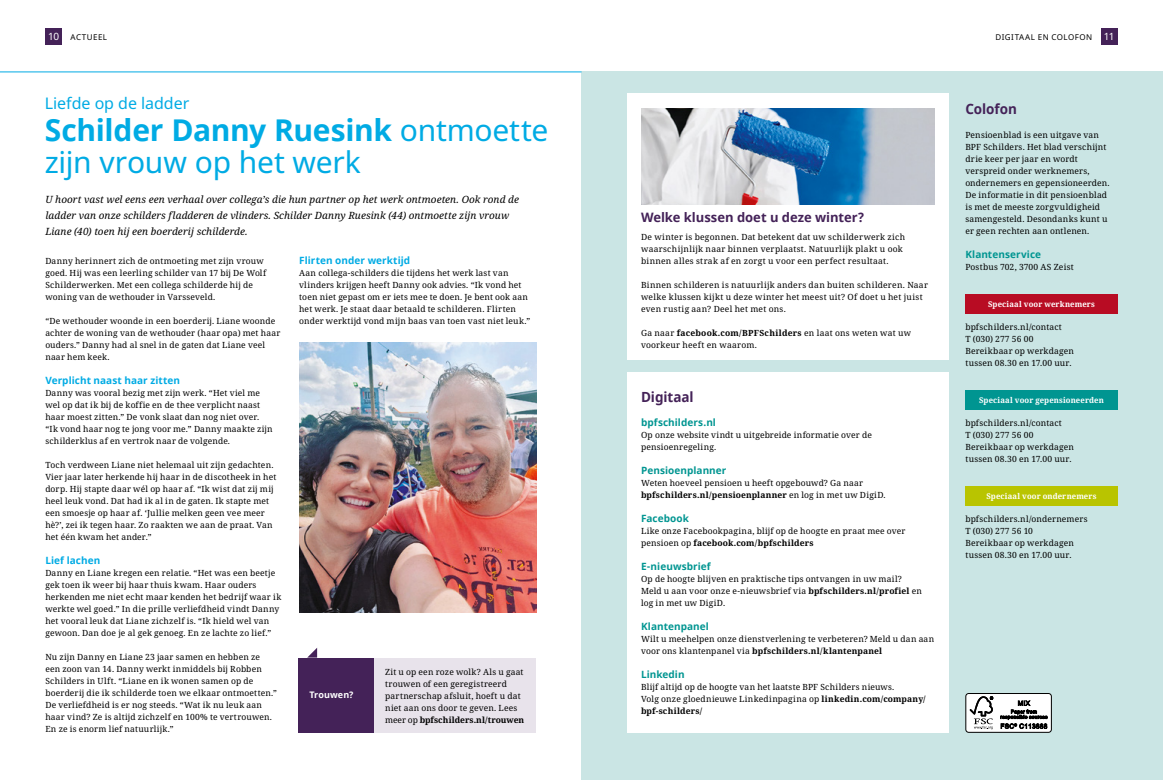
<style>
.page{position:relative;width:1163px;height:780px;background:#fff}
.page>*{position:absolute;margin:0;border:0;box-sizing:border-box;transform-origin:0 0}
.t1{font:30px/32px "Noto Sans";letter-spacing:-.01em;color:#00abe4}
.t2{font:16px "Noto Sans";letter-spacing:-.005em;color:#00abe4}
.t3{font:700 14px "Noto Sans";letter-spacing:-.005em;color:#442258;scale:.96 1}
.t4{font:700 13px "Noto Sans";letter-spacing:-.005em;color:#442258}
.t5{font:italic 10px/16px "Noto Serif";letter-spacing:.01em;color:#000}
.t6{font:700 10px "Noto Sans";letter-spacing:.005em;color:#009591}
.t7{font:700 10px "Noto Sans";letter-spacing:.005em;color:#00abe4}
.t8{font:700 9px "Noto Sans";letter-spacing:.01em;color:#fff}
.t9{font:8.5px/12px "Noto Serif";letter-spacing:.02em;color:#000}
.t10{font:700 8px "Noto Serif";letter-spacing:.02em;color:#fff;scale:.96 1}
.t11{font:8px "Noto Sans";letter-spacing:.06em;color:#000}
.s1{font-size:10px;color:#fff}
.s2{font-weight:700}
</style>
<div class="page">
<div style="left:581px;top:72px;width:581px;height:708px;background:#cae5e4"></div>
<hr style="left:0;top:72px;width:581px;height:1px;background:#00abe4">
<div style="left:965px;top:294px;width:152px;height:20px;background:#b80c23"></div>
<div style="left:965px;top:390px;width:152px;height:20px;background:#009591"></div>
<div style="left:965px;top:486px;width:152px;height:20px;background:#b9c400"></div>
<div style="left:626px;top:94px;width:322px;height:266px;background:#fff"></div>
<div style="left:626px;top:372px;width:322px;height:360px;background:#fff"></div>
<div style="left:965px;top:693px;width:86px;height:39px;background:#fff;border-radius:3px"></div>
<div style="left:965px;top:693px;width:86px;height:39px;border:1px solid #000;border-radius:3px"></div>
<svg style="left:969px;top:696px;width:23px;height:33px"></svg>
<svg style="left:1000px;top:700px;width:47px;height:28px"></svg>
<img style="left:641px;top:108px;width:293px;height:96px">
<img style="left:299px;top:342px;width:237px;height:270px">
<div style="left:298px;top:657px;width:76px;height:75px;background:#442258"></div>
<div style="left:374px;top:657px;width:161px;height:75px;background:#e8e3eb"></div>
<svg style="left:308px;top:648px;width:9px;height:9px"></svg>
<div style="left:45px;top:28px;width:17px;height:17px;background:#442258"></div>
<div style="left:1100px;top:28px;width:17px;height:17px;background:#442258"></div>
<p class="t11" style="left:48px;top:32px;width:60px"><span class="s1">10</span> ACTUEEL</p>
<p class="t11" style="left:995px;top:32px;width:120px">DIGITAAL EN COLOFON <span class="s1">11</span></p>
<h2 class="t2" style="left:45px;top:92px;width:146px">Liefde op de ladder</h2>
<h1 class="t1" style="left:45px;top:115px;width:505px"><span class="s2">Schilder Danny Ruesink</span> ontmoette zijn vrouw op het werk</h1>
<p class="t5" style="left:45px;top:191px;width:475px">U hoort vast wel eens een verhaal over collega’s die hun partner op het werk ontmoeten. Ook rond de ladder van onze schilders fladderen de vlinders. Schilder Danny Ruesink (44) ontmoette zijn vrouw<br>Liane (40) toen hij een boerderij schilderde.</p>
<p class="t9" style="left:45px;top:255px;width:222px">Danny herinnert zich de ontmoeting met zijn vrouw goed. Hij was een leerling schilder van 17 bij De Wolf Schilderwerken. Met een collega schilderde hij de woning van de wethouder in Varsseveld.</p>
<p class="t9" style="left:45px;top:315px;width:236px">“De wethouder woonde in een boerderij. Liane woonde achter de woning van de wethouder (haar opa) met haar ouders.” Danny had al snel in de gaten dat Liane veel naar hem keek.</p>
<p class="t7" style="left:45px;top:373px;width:136px">Verplicht naast haar zitten</p>
<p class="t9" style="left:45px;top:387px;width:229px">Danny was vooral bezig met zijn werk. “Het viel me wel op dat ik bij de koffie en de thee verplicht naast haar moest zitten.” De vonk slaat dan nog niet over. “Ik vond haar nog te jong voor me.” Danny maakte zijn schilderklus af en vertrok naar de volgende.</p>
<p class="t9" style="left:45px;top:459px;width:232px">Toch verdween Liane niet helemaal uit zijn gedachten.<br>Vier jaar later herkende hij haar in de discotheek in het dorp. Hij stapte daar wél op haar af. “Ik wist dat zij mij heel leuk vond. Dat had ik al in de gaten. Ik stapte met een smoesje op haar af. ‘Jullie melken geen vee meer hè?’, zei ik tegen haar. Zo raakten we aan de praat. Van het één kwam het ander.”</p>
<p class="t7" style="left:45px;top:553px;width:56px">Lief lachen</p>
<p class="t9" style="left:45px;top:567px;width:237px">Danny en Liane kregen een relatie. “Het was een beetje gek toen ik weer bij haar thuis kwam. Haar ouders herkenden me niet echt maar kenden het bedrijf waar ik werkte wel goed.” In die prille verliefdheid vindt Danny het vooral leuk dat Liane zichzelf is. “Ik hield wel van gewoon. Dan doe je al gek genoeg. En ze lachte zo lief.”</p>
<p class="t9" style="left:45px;top:651px;width:233px">Nu zijn Danny en Liane 23 jaar samen en hebben ze een zoon van 14. Danny werkt inmiddels bij Robben Schilders in Ulft. “Liane en ik wonen samen op de boerderij die ik schilderde toen we elkaar ontmoetten.” De verliefdheid is er nog steeds. “Wat ik nu leuk aan haar vind? Ze is altijd zichzelf en 100% te vertrouwen.<br>En ze is enorm lief natuurlijk.”</p>
<p class="t7" style="left:299px;top:253px;width:112px">Flirten onder werktijd</p>
<p class="t9" style="left:299px;top:267px;width:232px">Aan collega-schilders die tijdens het werk last van vlinders krijgen heeft Danny ook advies. “Ik vond het toen niet gepast om er iets mee te doen. Je bent ook aan het werk. Je staat daar betaald te schilderen. Flirten onder werktijd vond mijn baas van toen vast niet leuk.”</p>
<p class="t9" style="left:385px;top:665px;width:140px">Zit u op een roze wolk? Als u gaat trouwen of een geregistreerd partnerschap afsluit, hoeft u dat niet aan ons door te geven. Lees meer op <span class="s2">bpfschilders.nl/trouwen</span></p>
<p class="t8" style="left:309px;top:688px;width:46px">Trouwen?</p>
<h3 class="t4" style="left:641px;top:208px;width:225px">Welke klussen doet u deze winter?</h3>
<p class="t9" style="left:641px;top:231px;width:265px">De winter is begonnen. Dat betekent dat uw schilderwerk zich waarschijnlijk naar binnen verplaatst. Natuurlijk plakt u ook binnen alles strak af en zorgt u voor een perfect resultaat.</p>
<p class="t9" style="left:641px;top:279px;width:288px">Binnen schilderen is natuurlijk anders dan buiten schilderen. Naar welke klussen kijkt u deze winter het meest uit? Of doet u het juist even rustig aan? Deel het met ons.</p>
<p class="t9" style="left:641px;top:327px;width:271px">Ga naar <span class="s2">facebook.com/BPFSchilders</span> en laat ons weten wat uw voorkeur heeft en waarom.</p>
<h3 class="t3" style="left:641px;top:387px;width:56px">Digitaal</h3>
<p class="t6" style="left:641px;top:415px;width:76px">bpfschilders.nl</p>
<p class="t9" style="left:641px;top:429px;width:232px">Op onze website vindt u uitgebreide informatie over de pensioenregeling.</p>
<p class="t6" style="left:641px;top:463px;width:87px">Pensioenplanner</p>
<p class="t9" style="left:641px;top:477px;width:246px">Weten hoeveel pensioen u heeft opgebouwd? Ga naar <span class="s2">bpfschilders.nl/pensioenplanner</span> en log in met uw DigiD.</p>
<p class="t6" style="left:641px;top:511px;width:49px">Facebook</p>
<p class="t9" style="left:641px;top:525px;width:266px">Like onze Facebookpagina, blijf op de hoogte en praat mee over pensioen op <span class="s2">facebook.com/bpfschilders</span></p>
<p class="t6" style="left:641px;top:559px;width:71px">E-nieuwsbrief</p>
<p class="t9" style="left:641px;top:573px;width:282px">Op de hoogte blijven en praktische tips ontvangen in uw mail?<br>Meld u aan voor onze e-nieuwsbrief via <span class="s2">bpfschilders.nl/profiel</span> en log in met uw DigiD.</p>
<p class="t6" style="left:641px;top:619px;width:69px">Klantenpanel</p>
<p class="t9" style="left:641px;top:633px;width:294px">Wilt u meehelpen onze dienstverlening te verbeteren? Meld u dan aan voor ons klantenpanel via <span class="s2">bpfschilders.nl/klantenpanel</span></p>
<p class="t6" style="left:641px;top:667px;width:45px">Linkedin</p>
<p class="t9" style="left:641px;top:681px;width:286px">Blijf altijd op de hoogte van het laatste BPF Schilders nieuws.<br>Volg onze gloednieuwe Linkedinpagina op <span class="s2">linkedin.com/company/ bpf-schilders/</span></p>
<h3 class="t3" style="left:965px;top:99px;width:55px">Colofon</h3>
<p class="t9" style="left:965px;top:129px;width:146px">Pensioenblad is een uitgave van<br>BPF Schilders. Het blad verschijnt drie keer per jaar en wordt verspreid onder werknemers, ondernemers en gepensioneerden.<br>De informatie in dit pensioenblad is met de meeste zorgvuldigheid samengesteld. Desondanks kunt u er geen rechten aan ontlenen.</p>
<p class="t6" style="left:965px;top:247px;width:77px">Klantenservice</p>
<p class="t9" style="left:965px;top:261px;width:110px">Postbus 702, 3700 AS Zeist</p>
<p class="t10" style="left:987px;top:298px;width:113px">Speciaal voor werknemers</p>
<p class="t9" style="left:965px;top:321px;width:110px">bpfschilders.nl/contact<br>T (030) 277 56 00<br>Bereikbaar op werkdagen tussen 08.30 en 17.00 uur.</p>
<p class="t10" style="left:978px;top:394px;width:131px">Speciaal voor gepensioneerden</p>
<p class="t9" style="left:965px;top:417px;width:110px">bpfschilders.nl/contact<br>T (030) 277 56 00<br>Bereikbaar op werkdagen tussen 08.30 en 17.00 uur.</p>
<p class="t10" style="left:986px;top:490px;width:116px">Speciaal voor ondernemers</p>
<p class="t9" style="left:965px;top:513px;width:124px">bpfschilders.nl/ondernemers<br>T (030) 277 56 10<br>Bereikbaar op werkdagen tussen 08.30 en 17.00 uur.</p>
</div>
